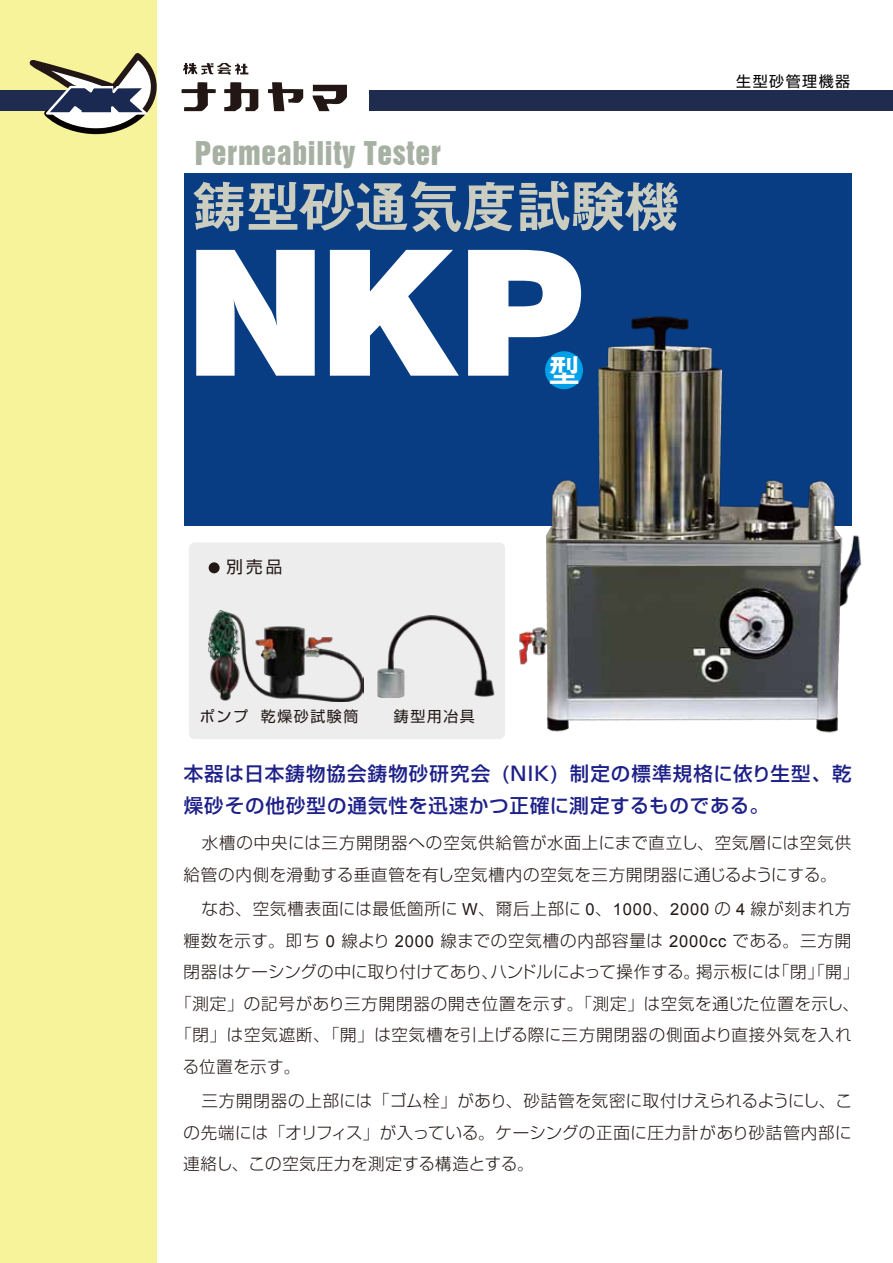
<style>
.page{position:relative;width:893px;height:1263px;background:#fff}
.page>*{position:absolute;margin:0;border:0;box-sizing:border-box;transform-origin:0 0}
.t1{font:900 174.9px "Swiss 721 BT";color:#fff}
.t2{font:57px "Midashi Go Pro MB31";letter-spacing:-.05em;color:#cacdbf}
.t3{font:33px "Midashi Go Pro MB31";color:#fff}
.t4{font:30px "Swiss 921 BT Regular A";letter-spacing:.025em;color:#a7b1a3}
.t5{font:500 19.5px/31.5px "Shin Go Pro";letter-spacing:.05em;color:#1d2088}
.t6{font:300 16.5px/31.5px "Shin Go Pro";letter-spacing:.035em;color:#231815}
.t7{font:300 16.5px "Shin Go Pro";letter-spacing:.015em;color:#231815}
.t8{font:300 16.5px "Shin Go Pro";letter-spacing:.055em;color:#231815}
.t9{font:16.5px "Shin Go Pro";color:#221815}
.t10{font:15px "Shin Go Pro";letter-spacing:.1em;color:#221815}
.t11{font:15px "Shin Go Pro";letter-spacing:.1em;color:#040000}
.s1{font-family:"Koz Go Pro"}
.s2{font-family:"Arial";font-weight:400}
</style>
<div class="page">
<div style="left:184px;top:173px;width:668px;height:352px;background:#093d83"></div>
<div style="left:189px;top:542px;width:316px;height:197px;background:#ededed;border-radius:6px"></div>
<div style="left:0;top:0;width:156px;height:1263px;background:#f6f39b"></div>
<div style="left:0;top:91px;width:129px;height:20px;background:#1f2c4f"></div>
<div style="left:370px;top:91px;width:523px;height:20px;background:#1f2c4f"></div>
<svg style="left:15px;top:48px;width:142px;height:89px"></svg>
<svg style="left:313px;top:85px;width:34px;height:26px"></svg>
<svg style="left:181px;top:82px;width:35px;height:29px"></svg>
<svg style="left:224px;top:82px;width:34px;height:29px"></svg>
<svg style="left:268px;top:82px;width:35px;height:29px"></svg>
<svg style="left:183px;top:63px;width:65px;height:12px"></svg>
<img style="left:489px;top:316px;width:373px;height:417px">
<img style="left:377px;top:615px;width:121px;height:82px">
<img style="left:208px;top:611px;width:155px;height:91px">
<div style="left:209px;top:562px;width:11px;height:11px;background:#221815;border-radius:50%"></div>
<h3 class="t4" style="left:195px;top:134px;width:248px">Permeability Tester</h3>
<h2 class="t2" style="left:190px;top:161px;width:492px">鋳型砂通気度試験機</h2>
<h1 class="t1" style="left:184px;top:207px;width:402px">NKP</h1>
<h3 class="t3" style="left:548px;top:344px;width:34px">型</h3>
<p class="t11" style="left:736px;top:69px;width:115px">生型砂管理機器</p>
<p class="t9" style="left:226px;top:553px;width:58px">別売品</p>
<p class="t10" style="left:200px;top:704px;width:160px">ポンプ 乾燥砂試験筒</p>
<p class="t10" style="left:394px;top:704px;width:82px">鋳型用冶具</p>
<p class="t5" style="left:184px;top:756px;width:669px">本器は日本鋳物協会鋳物砂研究会 (NIK) 制定の標準規格に依り生型、乾燥砂その他砂型の通気性を迅速かつ正確に測定するものである。</p>
<p class="t6" style="left:184px;top:825px;width:669px;text-indent:18px">水槽の中央には三方開閉器への空気供給管が水面上にまで直立し<span class="s1">、</span>空気層には空気供給管の内側を滑動する垂直管を有し空気槽内の空気を三方開閉器に通じるようにする<span class="s1">。</span></p>
<p class="t6" style="left:201px;top:891px;width:651px">なお<span class="s1">、</span>空気槽表面には最低箇所に <span class="s2">W</span><span class="s1">、</span>爾后上部に <span class="s2">0</span><span class="s1">、</span><span class="s2">1000</span><span class="s1">、</span><span class="s2">2000</span> の <span class="s2">4</span> 線が刻まれ方</p>
<p class="t6" style="left:183px;top:923px;width:669px">糎数を示す<span class="s1">。</span>即ち <span class="s2">0</span> 線より <span class="s2">2000</span> 線までの空気槽の内部容量は <span class="s2">2000cc</span> である<span class="s1">。</span>三方開</p>
<p class="t7" style="left:184px;top:958px;width:677px">閉器はケーシングの中に取り付けてあり<span class="s1">、</span>ハンドルによって操作する<span class="s1">。</span>掲示板には<span class="s1">「</span>閉<span class="s1">」「</span>開<span class="s1">」</span></p>
<p class="t6" style="left:175px;top:986px;width:686px"><span class="s1">「</span>測定<span class="s1">」</span>の記号があり三方開閉器の開き位置を示す<span class="s1">。「</span>測定<span class="s1">」</span>は空気を通じた位置を示し<span class="s1">、</span></p>
<p class="t8" style="left:175px;top:1021px;width:678px"><span class="s1">「</span>閉<span class="s1">」</span>は空気遮断<span class="s1">、「</span>開<span class="s1">」</span>は空気槽を引上げる際に三方開閉器の側面より直接外気を入れ</p>
<p class="t6" style="left:183px;top:1049px;width:120px">る位置を示す<span class="s1">。</span></p>
<p class="t6" style="left:183px;top:1083px;width:670px;text-align:justify;text-indent:18px">三方開閉器の上部には<span class="s1">「</span>ゴム栓<span class="s1">」</span>があり<span class="s1">、</span>砂詰管を気密に取付けえられるようにし<span class="s1">、</span>この先端には<span class="s1">「</span>オリフィス<span class="s1">」</span>が入っている<span class="s1">。</span>ケーシングの正面に圧力計があり砂詰管内部に連絡し<span class="s1">、</span>この空気圧力を測定する構造とする<span class="s1">。</span></p>
</div>
